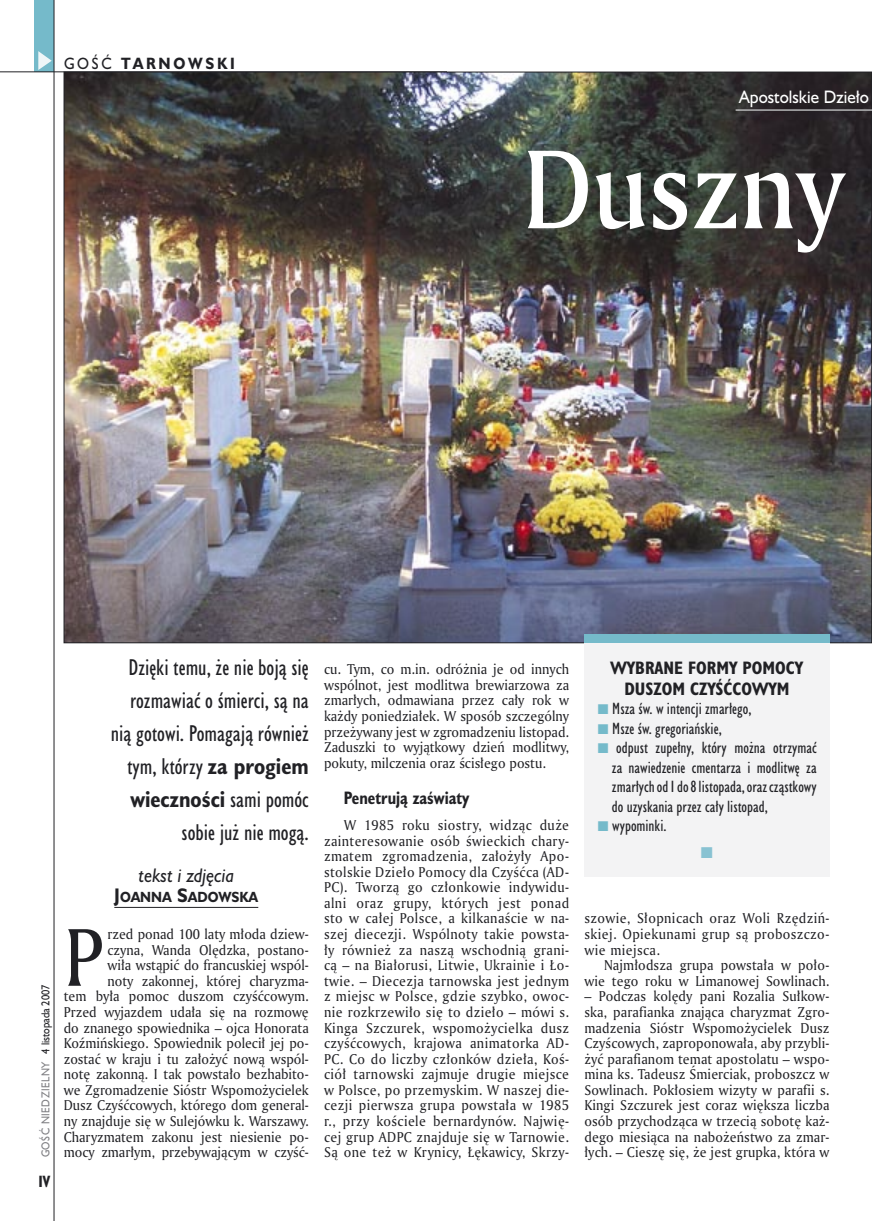
<style>
.page{position:relative;width:872px;height:1221px;background:#fff}
.page>*{position:absolute;margin:0;border:0;box-sizing:border-box;transform-origin:0 0}
._05_tytyl_AmMd_72_pt{font:108px "Amerigo Md PL";color:#fff;scale:.9 1}
._02_body_z_incjalem_4{font:79.05px "Amerigo PL";color:#212125;scale:.94 1}
._06-1_lead_prawy_HuCn_14_pt{font:21px/33px "Humanst 521 Cn PL";color:#212125;text-align:right}
._12_autor_HuBd{font:italic 18px "Humanst 521 PL";color:#212125;scale:.9 1}
._04-2_tytul_ramki{font:700 16.5px/21px "Humanst 521 Cn PL";color:#212125;text-align:center}
._04_srodtytul_HuCB_11_pt{font:700 16.5px "Humanst 521 Cn PL";color:#212125;scale:.94 1}
._04-3_nadtytul_lokal{font:16.5px "Humanst 521 PL";color:#fff;scale:.94 1}
._03-2_body_do_ramki{font:15px/19.5px "Humanst 521 Cn PL";color:#212125;text-align:justify}
._15a_temat_lewo{font:700 15px "Humanst 521 PL";letter-spacing:.2em;color:#212125;scale:.9 1}
._16_pagina_lewa{font:700 15px "Humanst 521 Cn PL";color:#212125;scale:.94 1}
._01_body_tekst{font:13.8px/15.6px "Amerigo PL";letter-spacing:.01em;color:#212125;text-align:justify;scale:.94 1}
._02_body_z_incjalem_4-2{font:13.8px/15.6px "Amerigo PL";color:#212125;text-align:right;scale:.94 1}
._12_autor_HuBd-2{font:700 13.5px "Humanst 521 PL";color:#212125;scale:.9 1}
._18a_data_lewa_GOSC{font:10.5px "Humanst 521 PL";letter-spacing:.05em;color:#7f7f83;scale:.9 1}
._18_data_lewa{font:10.5px "Humanst 521 PL";color:#212125;scale:.9 1}
.s1{font-weight:400}
.s2{font-weight:700}
.s3{font-size:18px}
</style>
<div class="page">
<div style="left:35px;top:0;width:19px;height:72px;background:#75baca"></div>
<svg style="left:38px;top:51px;width:14px;height:19px"></svg>
<hr style="left:54px;top:0;width:1px;height:1220px;background:#212125">
<hr style="left:0;top:72px;width:447px;height:1px;background:#212125">
<img style="left:66px;top:74px;width:804px;height:567px">
<hr style="left:114px;top:907px;width:144px;height:1px;background:#212125">
<div style="left:584px;top:642px;width:245px;height:234px;background:#f3f3f4"></div>
<div style="left:584px;top:634px;width:245px;height:8px;background:#75baca"></div>
<hr style="left:735px;top:110px;width:137px;height:1px;background:#fff">
<p class="_15a_temat_lewo" style="left:64px;top:53px;width:191px"><span class="s1">GOŚĆ</span> TARNOWSKI</p>
<p class="_04-3_nadtytul_lokal" style="left:739px;top:86px;width:140px">Apostolskie Dzieło</p>
<p class="_05_tytyl_AmMd_72_pt" style="left:523px;top:117px;width:358px">Duszny</p>
<p class="_18_data_lewa" style="left:38px;top:1053px;width:78px;rotate:-90deg">4 listopada 2007</p>
<p class="_18a_data_lewa_GOSC" style="left:38px;top:1157px;width:108px;rotate:-90deg">GOŚĆ NIEDZIELNY</p>
<p class="_16_pagina_lewa" style="left:38px;top:1170px;width:14px">IV</p>
<p class="_06-1_lead_prawy_HuCn_14_pt" style="left:111px;top:651px;width:199px">Dzięki temu, że nie boją się rozmawiać o śmierci, są na nią gotowi. Pomagają również tym, którzy <span class="s2">za progiem wieczności</span> sami pomóc sobie już nie mogą.</p>
<p class="_12_autor_HuBd" style="left:139px;top:863px;width:108px">tekst i zdjęcia</p>
<p class="_12_autor_HuBd-2" style="left:114px;top:887px;width:161px"><span class="s3">J</span>OANNA <span class="s3">S</span>ADOWSKA</p>
<p class="_02_body_z_incjalem_4-2" style="left:64px;top:925px;width:262px">rzed ponad 100 laty młoda dziew-<br>czyna, Wanda Olędzka, postano-<br>wiła wstąpić do francuskiej wspól-<br>noty zakonnej, której charyzma-<br>tem była pomoc duszom czyśćcowym.<br>Przed wyjazdem udała się na rozmowę do znanego spowiednika – ojca Honorata Koźmińskiego. Spowiednik polecił jej po&shy;zostać w kraju i tu założyć nową wspól&shy;notę zakonną. I tak powstało bezhabito&shy;we Zgromadzenie Sióstr Wspomożycielek Dusz Czyśćcowych, którego dom general&shy;ny znajduje się w Sulejówku k. Warszawy.<br>Charyzmatem zakonu jest niesienie po&shy;mocy zmarłym, przebywającym w czyść-</p>
<p class="_02_body_z_incjalem_4" style="left:64px;top:904px;width:43px">P</p>
<p class="_02_body_z_incjalem_4-2" style="left:324px;top:661px;width:262px;text-align:justify">cu. Tym, co m.in. odróżnia je od innych wspólnot, jest modlitwa brewiarzowa za zmarłych, odmawiana przez cały rok w każdy poniedziałek. W sposób szczególny przeżywany jest w zgromadzeniu listopad.<br>Zaduszki to wyjątkowy dzień modlitwy, pokuty, milczenia oraz ścisłego postu.</p>
<p class="_04_srodtytul_HuCB_11_pt" style="left:344px;top:786px;width:135px">Penetrują zaświaty</p>
<p class="_01_body_tekst" style="left:324px;top:816px;width:262px;text-indent:20px">W 1985 roku siostry, widząc duże zainteresowanie osób świeckich chary&shy;zmatem zgromadzenia, założyły Apo&shy;stolskie Dzieło Pomocy dla Czyśćca (AD-PC). Tworzą go członkowie indywidu&shy;alni oraz grupy, których jest ponad sto w całej Polsce, a kilkanaście w na&shy;szej diecezji. Wspólnoty takie powsta&shy;ły również za naszą wschodnią grani&shy;cą – na Białorusi, Litwie, Ukrainie i Ło&shy;twie. – Diecezja tarnowska jest jednym z miejsc w Polsce, gdzie szybko, owoc&shy;nie rozkrzewiło się to dzieło – mówi s.<br>Kinga Szczurek, wspomożycielka dusz czyśćcowych, krajowa animatorka AD-PC. Co do liczby członków dzieła, Koś&shy;ciół tarnowski zajmuje drugie miejsce w Polsce, po przemyskim. W naszej die&shy;cezji pierwsza grupa powstała w 1985 r., przy kościele bernardynów. Najwię&shy;cej grup ADPC znajduje się w Tarnowie.<br>Są one też w Krynicy, Łękawicy, Skrzy-</p>
<p class="_04-2_tytul_ramki" style="left:610px;top:656px;width:194px">WYBRANE FORMY POMOCY<br>DUSZOM CZYŚĆCOWYM</p>
<p class="_03-2_body_do_ramki" style="left:612px;top:698px;width:141px">Msza św. w intencji zmarłego,</p>
<p class="_03-2_body_do_ramki" style="left:612px;top:718px;width:111px">Msze św. gregoriańskie,</p>
<p class="_03-2_body_do_ramki" style="left:612px;top:737px;width:206px">odpust zupełny, który można otrzymać za nawiedzenie cmentarza i modlitwę za zmarłych od 1 do 8 listopada, oraz cząstkowy do uzyskania przez cały listopad,</p>
<p class="_03-2_body_do_ramki" style="left:612px;top:815px;width:56px">wypominki.</p>
<p class="_01_body_tekst" style="left:584px;top:910px;width:262px">szowie, Słopnicach oraz Woli Rzędziń&shy;skiej. Opiekunami grup są proboszczo&shy;wie miejsca.</p>
<p class="_01_body_tekst" style="left:584px;top:957px;width:262px;text-align:right">Najmłodsza grupa powstała w poło&shy;wie tego roku w Limanowej Sowlinach.</p>
<p class="_01_body_tekst" style="left:584px;top:988px;width:262px">– Podczas kolędy pani Rozalia Sułkow&shy;ska, parafianka znająca charyzmat Zgro&shy;madzenia Sióstr Wspomożycielek Dusz Czyścowych, zaproponowała, aby przybli&shy;żyć parafianom temat apostolatu – wspo&shy;mina ks. Tadeusz Śmierciak, proboszcz w Sowlinach. Pokłosiem wizyty w parafii s.<br>Kingi Szczurek jest coraz większa liczba osób przychodząca w trzecią sobotę każ&shy;dego miesiąca na nabożeństwo za zmar&shy;łych. – Cieszę się, że jest grupka, która w</p>
</div>
